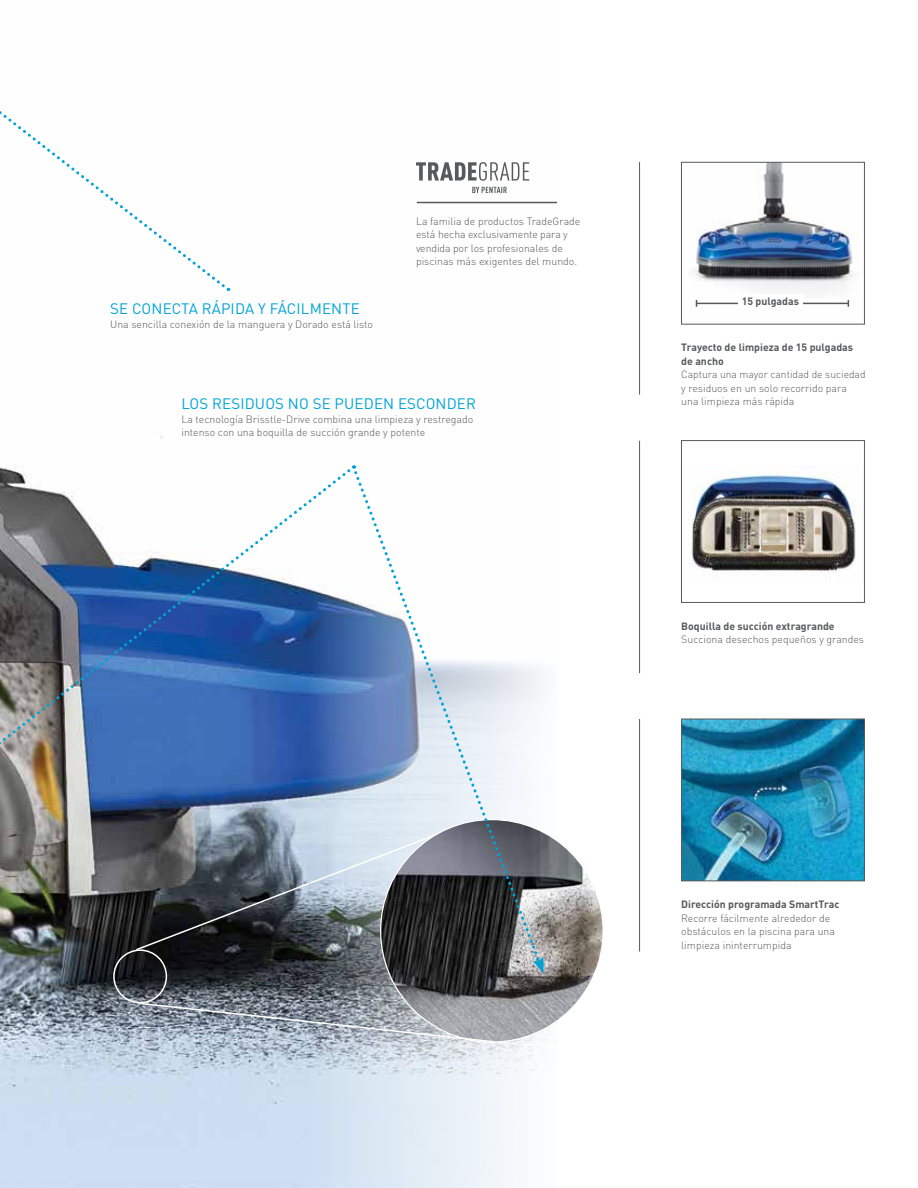
<style>
.page{position:relative;width:918px;height:1188px;background:#fff}
.page>*{position:absolute;margin:0;border:0;box-sizing:border-box;transform-origin:0 0}
.t1{font:15px "DIN Pro";letter-spacing:.01em;color:#00a3d8}
.t2{font:300 10.5px/13.5px "DIN Pro";color:#58595b}
.t3{font:700 10.5px/13.5px "DIN Pro";color:#58595b}
</style>
<div class="page">
<img style="left:0;top:162px;width:557px;height:1026px">
<img style="left:691px;top:466px;width:172px;height:107px">
<div style="left:681px;top:440px;width:184px;height:163px;border:1px solid #58595b"></div>
<hr style="left:639px;top:162px;width:1px;height:232px;background:#58595b">
<img style="left:693px;top:164px;width:160px;height:143px">
<div style="left:681px;top:162px;width:184px;height:162px;border:1px solid #58595b"></div>
<img style="left:683px;top:721px;width:180px;height:158px">
<div style="left:681px;top:719px;width:184px;height:162px;border:1px solid #58595b"></div>
<hr style="left:639px;top:441px;width:1px;height:232px;background:#58595b">
<hr style="left:639px;top:719px;width:1px;height:232px;background:#58595b">
<svg style="left:134px;top:894px;width:218px;height:58px;background:#34393d"></svg>
<img style="left:381px;top:820px;width:222px;height:222px;border-radius:111px">
<div style="left:113px;top:949px;width:54px;height:54px;border:2px solid #fff;border-radius:50%"></div>
<svg style="left:0;top:111px;width:227px;height:179px"></svg>
<hr style="left:696px;top:303px;width:152px;height:1px;background:#58595b">
<div style="left:738px;top:294px;width:64px;height:15px;background:#fff"></div>
<hr style="left:417px;top:202px;width:140px;height:1px;background:#58595b">
<svg style="left:416px;top:162px;width:113px;height:19px"></svg>
<svg style="left:472px;top:187px;width:35px;height:6px"></svg>
<svg style="left:139px;top:1002px;width:357px;height:42px;background:#9fa7b2"></svg>
<img style="left:0;top:467px;width:353px;height:427px">
<svg style="left:352px;top:469px;width:191px;height:496px"></svg>
<svg style="left:532px;top:956px;width:11px;height:17px"></svg>
<h1 class="t1" style="left:110px;top:297px;width:251px">SE CONECTA RÁPIDA Y FÁCILMENTE</h1>
<p class="t2" style="left:110px;top:316px;width:265px">Una sencilla conexión de la manguera y Dorado está listo</p>
<p class="t2" style="left:416px;top:213px;width:166px">La familia de productos TradeGrade está hecha exclusivamente para y vendida por los profesionales de piscinas más exigentes del mundo.</p>
<h1 class="t1" style="left:182px;top:392px;width:296px">LOS RESIDUOS NO SE PUEDEN ESCONDER</h1>
<p class="t2" style="left:181px;top:411px;width:293px">La tecnología Brisstle-Drive combina una limpieza y restregado intenso con una boquilla de succión grande y potente</p>
<p class="t3" style="left:742px;top:294px;width:59px">15 pulgadas</p>
<p class="t3" style="left:681px;top:340px;width:173px">Trayecto de limpieza de 15 pulgadas de ancho</p>
<p class="t2" style="left:681px;top:367px;width:186px">Captura una mayor cantidad de suciedad y residuos en un solo recorrido para una limpieza más rápida</p>
<p class="t3" style="left:681px;top:618px;width:155px">Boquilla de succión extragrande</p>
<p class="t2" style="left:681px;top:632px;width:184px">Succiona desechos pequeños y grandes</p>
<p class="t3" style="left:681px;top:897px;width:160px">Dirección programada SmartTrac</p>
<p class="t2" style="left:681px;top:910px;width:155px">Recorre fácilmente alrededor de obstáculos en la piscina para una limpieza ininterrumpida</p>
</div>
